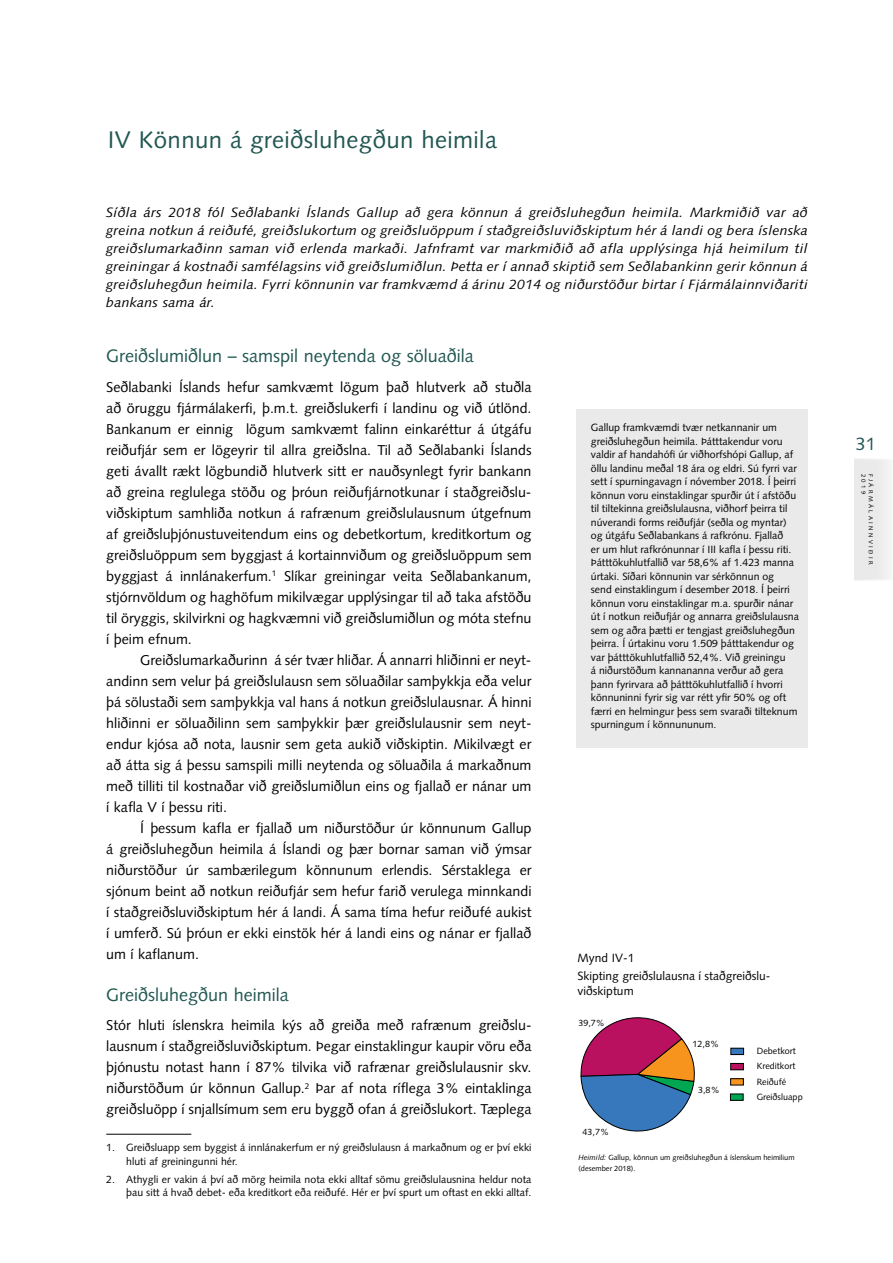
<style>
.page{position:relative;width:893px;height:1263px;background:#fff}
.page>*{position:absolute;margin:0;border:0;box-sizing:border-box;transform-origin:0 0}
.t1{font:24px "Syntax LT Std";letter-spacing:.015em;color:#215752}
.t2{font:18px "Syntax LT Std";color:#215752}
.t3{font:14.25px/21px "Syntax LT Std";color:#000;text-align:justify}
.t4{font:italic 13.5px/18px "Syntax LT Std";letter-spacing:.015em;color:#000;text-align:justify;scale:1.05 1}
.t5{font:12px/18px "Syntax LT Std";color:#000}
.t6{font:10.5px/13.5px "Syntax LT Std";color:#000}
.t7{font:9px/15.1px "Syntax LT Std";color:#000}
.t8{font:7.5px/10.5px "Syntax LT Std";color:#000}
.t9{font:6px "Syntax LT Std";letter-spacing:.4em;color:#000}
.s1{font-style:italic}
</style>
<div class="page">
<svg style="left:854px;top:458px;width:36px;height:122px"></svg>
<hr style="left:106px;top:1134px;width:85px;height:1px;background:#000">
<div style="left:577px;top:410px;width:231px;height:338px;background:#e9eae9"></div>
<svg style="left:580px;top:1017px;width:115px;height:115px"></svg>
<div style="left:731px;top:1048px;width:13px;height:6px;background:#3777bc"></div>
<div style="left:731px;top:1048px;width:13px;height:7px;border:1px solid #000"></div>
<div style="left:731px;top:1063px;width:12px;height:7px;background:#b91160"></div>
<div style="left:730px;top:1063px;width:14px;height:7px;border:1px solid #000"></div>
<div style="left:731px;top:1079px;width:12px;height:6px;background:#f7941e"></div>
<div style="left:730px;top:1078px;width:13px;height:7px;border:1px solid #000"></div>
<div style="left:730px;top:1094px;width:13px;height:6px;background:#00a651"></div>
<h1 class="t1" style="left:108px;top:125px;width:391px">IV Könnun á greiðsluhegðun heimila</h1>
<p class="t4" style="left:106px;top:203px;width:670px">Síðla árs 2018 fól Seðlabanki Íslands Gallup að gera könnun á greiðsluhegðun heimila. Markmiðið var að greina notkun á reiðufé, greiðslukortum og greiðsluöppum í staðgreiðsluviðskiptum hér á landi og bera íslenska greiðslumarkaðinn saman við erlenda markaði. Jafnframt var markmiðið að afla upplýsinga hjá heimilum til greiningar á kostnaði samfélagsins við greiðslumiðlun. Þetta er í annað skiptið sem Seðlabankinn gerir könnun á greiðsluhegðun heimila. Fyrri könnunin var framkvæmd á árinu 2014 og niðurstöður birtar í Fjármálainnviðariti bankans sama ár.</p>
<p class="t2" style="left:106px;top:345px;width:369px">Greiðslumiðlun – samspil neytenda og söluaðila</p>
<p class="t3" style="left:106px;top:376px;width:427px">Seðlabanki Íslands hefur samkvæmt lögum það hlutverk að stuðla að öruggu fjármálakerfi, þ.m.t. greiðslukerfi í landinu og við útlönd.<br>Bankanum er einnig lögum samkvæmt falinn einkaréttur á útgáfu reiðufjár sem er lögeyrir til allra greiðslna. Til að Seðlabanki Íslands geti ávallt rækt lögbundið hlutverk sitt er nauðsynlegt fyrir bankann að greina reglulega stöðu og þróun reiðufjárnotkunar í staðgreiðslu&shy;viðskiptum samhliða notkun á rafrænum greiðslulausnum útgefnum af greiðsluþjónustuveitendum eins og debetkortum, kreditkortum og greiðsluöppum sem byggjast á kortainnviðum og greiðsluöppum sem byggjast á innlánakerfum.<sup>1</sup> Slíkar greiningar veita Seðlabankanum, stjórnvöldum og haghöfum mikilvægar upplýsingar til að taka afstöðu til öryggis, skilvirkni og hagkvæmni við greiðslumiðlun og móta stefnu í þeim efnum.</p>
<p class="t3" style="left:106px;top:649px;width:427px;text-indent:34px">Greiðslumarkaðurinn á sér tvær hliðar. Á annarri hliðinni er neyt&shy;andinn sem velur þá greiðslulausn sem söluaðilar samþykkja eða velur þá sölustaði sem samþykkja val hans á notkun greiðslulausnar. Á hinni hliðinni er söluaðilinn sem samþykkir þær greiðslulausnir sem neyt&shy;endur kjósa að nota, lausnir sem geta aukið viðskiptin. Mikilvægt er að átta sig á þessu samspili milli neytenda og söluaðila á markaðnum með tilliti til kostnaðar við greiðslumiðlun eins og fjallað er nánar um í kafla V í þessu riti.</p>
<p class="t3" style="left:106px;top:817px;width:427px;text-indent:34px">Í þessum kafla er fjallað um niðurstöður úr könnunum Gallup á greiðsluhegðun heimila á Íslandi og þær bornar saman við ýmsar niðurstöður úr sambærilegum könnunum erlendis. Sérstaklega er sjónum beint að notkun reiðufjár sem hefur farið verulega minnkandi í staðgreiðsluviðskiptum hér á landi. Á sama tíma hefur reiðufé aukist í umferð. Sú þróun er ekki einstök hér á landi eins og nánar er fjallað um í kaflanum.</p>
<p class="t2" style="left:106px;top:984px;width:184px">Greiðsluhegðun heimila</p>
<p class="t3" style="left:106px;top:1015px;width:427px">Stór hluti íslenskra heimila kýs að greiða með rafrænum greiðslu&shy;lausnum í staðgreiðsluviðskiptum. Þegar einstaklingur kaupir vöru eða þjónustu notast hann í 87% tilvika við rafrænar greiðslulausnir skv. niðurstöðum úr könnun Gallup.<sup>2</sup> Þar af nota ríflega 3% eintaklinga greiðsluöpp í snjallsímum sem eru byggð ofan á greiðslukort. Tæplega</p>
<p class="t6" style="left:126px;top:1141px;width:407px;text-indent:-20px">1. Greiðsluapp sem byggist á innlánakerfum er ný greiðslulausn á markaðnum og er því ekki hluti af greiningunni hér.</p>
<p class="t6" style="left:106px;top:1172px;width:427px;text-align:right">2. Athygli er vakin á því að mörg heimila nota ekki alltaf sömu greiðslulausnina heldur nota þau sitt á hvað debet- eða kreditkort eða reiðufé. Hér er því spurt um oftast en ekki alltaf.</p>
<p class="t6" style="left:591px;top:421px;width:210px">Gallup framkvæmdi tvær netkannanir um greiðsluhegðun heimila. Þátttakendur voru valdir af handahófi úr viðhorfshópi Gallup, af öllu landinu meðal 18 ára og eldri. Sú fyrri var sett í spurningavagn í nóvember 2018. Í þeirri könnun voru einstaklingar spurðir út í afstöðu til tiltekinna greiðslulausna, viðhorf þeirra til núverandi forms reiðufjár (seðla og myntar) og útgáfu Seðlabankans á rafkrónu. Fjallað<br>er um hlut rafkrónunnar í III kafla í þessu riti.<br>Þátttökuhlutfallið var 58,6% af 1.423 manna úrtaki. Síðari könnunin var sérkönnun og<br>send einstaklingum í desember 2018. Í þeirri könnun voru einstaklingar m.a. spurðir nánar út í notkun reiðufjár og annarra greiðslulausna sem og aðra þætti er tengjast greiðsluhegðun þeirra. Í úrtakinu voru 1.509 þátttakendur og var þátttökuhlutfallið 52,4%. Við greiningu<br>á niðurstöðum kannananna verður að gera þann fyrirvara að þátttökuhlutfallið í hvorri könnuninni fyrir sig var rétt yfir 50% og oft færri en helmingur þess sem svaraði tilteknum spurningum í könnununum.</p>
<p class="t5" style="left:578px;top:948px;width:194px">Mynd IV-1<br>Skipting greiðslulausna í staðgreiðslu-</p>
<p class="t5" style="left:578px;top:981px;width:58px">viðskiptum</p>
<p class="t7" style="left:578px;top:1015px;width:28px">39,7%</p>
<p class="t7" style="left:582px;top:1124px;width:28px">43,7%</p>
<p class="t7" style="left:692px;top:1036px;width:28px">12,8%</p>
<p class="t7" style="left:698px;top:1082px;width:23px">3,8%</p>
<p class="t7" style="left:757px;top:1043px;width:47px">Debetkort<br>Kreditkort<br>Reiðufé<br>Greiðsluapp</p>
<p class="t8" style="left:578px;top:1152px;width:218px"><span class="s1">Heimild:</span> Gallup, könnun um greiðsluhegðun á íslenskum heimilium (desember 2018).</p>
<p class="t2" style="left:856px;top:434px;width:22px">31</p>
<p class="t9" style="left:867px;top:473px;width:22px;rotate:90deg">2019</p>
<p class="t9" style="left:874px;top:473px;width:93px;rotate:90deg">FJÁRMÁLAINNVIÐIR</p>
</div>
